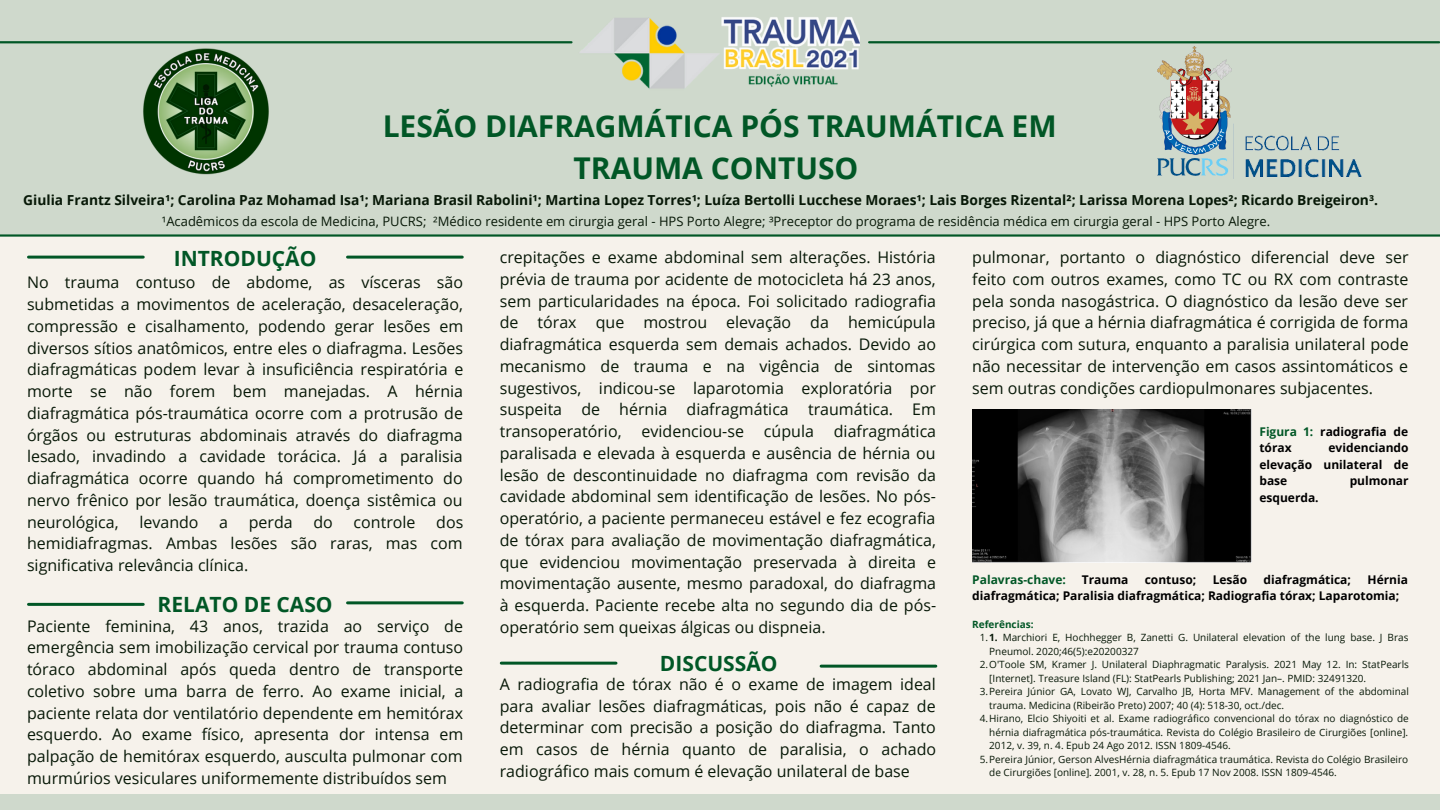
<style>
.page{position:relative;width:1440px;height:810px;background:#f6f2eb}
.page>*{position:absolute;margin:0;border:0;box-sizing:border-box;transform-origin:0 0}
.t1{font:700 30px/42px "Open Sans";color:#015726;text-align:center}
.t2{font:700 21px "Open Sans";color:#015726}
.t3{font:16px/21.8px "Open Sans";color:#071807;text-align:justify}
.t4{font:700 13.8px "Open Sans";color:#071807}
.t5{font:13px "Open Sans";color:#071807}
.t6{font:700 12px/16.5px "Open Sans";color:#000}
.t7{font:700 12px "Open Sans";color:#015726}
.t8{font:10px/13.5px "Open Sans";color:#071807}
.t9{font:700 10px "Open Sans";color:#015726}
.s1{color:#015726}
.s2{font-weight:700}
</style>
<div class="page">
<div style="left:0;top:794px;width:1440px;height:16px;background:#cfd9cc"></div>
<div style="left:0;top:0;width:1440px;height:234px;background:#cfd9cc"></div>
<img style="left:580px;top:17px;width:279px;height:72px">
<hr style="left:0;top:41px;width:571px;height:2px;background:#015726">
<hr style="left:869px;top:41px;width:570px;height:2px;background:#015726">
<hr style="left:348px;top:256px;width:114px;height:3px;background:#015726">
<hr style="left:348px;top:601px;width:114px;height:3px;background:#015726">
<img style="left:143px;top:48px;width:126px;height:127px">
<img style="left:1157px;top:47px;width:75px;height:107px">
<img style="left:1157px;top:158px;width:72px;height:18px">
<img style="left:1233px;top:124px;width:128px;height:54px">
<hr style="left:0;top:234px;width:1440px;height:3px;background:#015726">
<hr style="left:29px;top:603px;width:114px;height:3px;background:#015726">
<hr style="left:29px;top:256px;width:114px;height:3px;background:#015726">
<hr style="left:821px;top:665px;width:115px;height:3px;background:#015726">
<hr style="left:501px;top:662px;width:115px;height:3px;background:#015726">
<img style="left:972px;top:409px;width:279px;height:154px">
<p class="t1" style="left:383px;top:105px;width:675px">LESÃO DIAFRAGMÁTICA PÓS TRAUMÁTICA EM<br>TRAUMA CONTUSO</p>
<p class="t4" style="left:23px;top:191px;width:1356px">Giulia Frantz Silveira¹; Carolina Paz Mohamad Isa¹; Mariana Brasil Rabolini¹; Martina Lopez Torres¹; Luíza Bertolli Lucchese Moraes¹; Lais Borges Rizental²; Larissa Morena Lopes²; Ricardo Breigeiron³.</p>
<p class="t5" style="left:162px;top:212px;width:1110px">¹Acadêmicos da escola de Medicina, PUCRS; ²Médico residente em cirurgia geral - HPS Porto Alegre; ³Preceptor do programa de residência médica em cirurgia geral - HPS Porto Alegre.</p>
<p class="t2" style="left:174px;top:243px;width:144px">INTRODUÇÃO</p>
<p class="t3" style="left:27px;top:271px;width:438px">No trauma contuso de abdome, as vísceras são submetidas a movimentos de aceleração, desaceleração, compressão e cisalhamento, podendo gerar lesões em diversos sítios anatômicos, entre eles o diafragma. Lesões diafragmáticas podem levar à insuficiência respiratória e morte se não forem bem manejadas. A hérnia diafragmática pós-traumática ocorre com a protrusão de órgãos ou estruturas abdominais através do diafragma lesado, invadindo a cavidade torácica. Já a paralisia diafragmática ocorre quando há comprometimento do nervo frênico por lesão traumática, doença sistêmica ou neurológica,</p>
<p class="t3" style="left:500px;top:246px;width:438px">crepitações e exame abdominal sem alterações. História prévia de trauma por acidente de motocicleta há 23 anos, sem particularidades na época. Foi solicitado radiografia de tórax que mostrou elevação da hemicúpula diafragmática esquerda sem demais achados. Devido ao mecanismo de trauma e na vigência de sintomas sugestivos, indicou-se laparotomia exploratória por suspeita de hérnia diafragmática traumática. Em transoperatório, evidenciou-se cúpula diafragmática paralisada e elevada à esquerda e ausência de hérnia ou lesão de descontinuidade no diafragma com revisão da cavidade abdominal sem identificação de lesões. No pós&shy;operatório, a paciente permaneceu estável e fez ecografia de tórax para avaliação de movimentação diafragmática, que evidenciou movimentação preservada à direita e movimentação ausente, mesmo paradoxal, do diafragma à esquerda. Paciente recebe alta no segundo dia de pós&shy;operatório sem queixas álgicas ou dispneia.</p>
<p class="t3" style="left:972px;top:246px;width:438px">pulmonar, portanto o diagnóstico diferencial deve ser feito com outros exames, como TC ou RX com contraste pela sonda nasogástrica. O diagnóstico da lesão deve ser preciso, já que a hérnia diafragmática é corrigida de forma cirúrgica com sutura, enquanto a paralisia unilateral pode não necessitar de intervenção em casos assintomáticos e sem outras condições cardiopulmonares subjacentes.</p>
<p class="t6" style="left:1259px;top:423px;width:150px"><span class="s1">Figura 1:</span> radiografia de tórax</p>
<p class="t6" style="left:1259px;top:439px;width:151px;text-align:justify;text-indent:69px">evidenciando elevação unilateral de base</p>
<p class="t6" style="left:1350px;top:472px;width:60px">pulmonar</p>
<p class="t6" style="left:1259px;top:489px;width:61px">esquerda.</p>
<p class="t3" style="left:27px;top:510px;width:438px;text-indent:409px">dos hemidiafragmas. Ambas lesões são raras, mas com significativa relevância clínica.</p>
<p class="t2" style="left:158px;top:590px;width:177px">RELATO DE CASO</p>
<p class="t3" style="left:139px;top:510px;width:61px">levando</p>
<p class="t3" style="left:219px;top:510px;width:10px">a</p>
<p class="t3" style="left:249px;top:510px;width:46px">perda</p>
<p class="t3" style="left:313px;top:510px;width:21px">do</p>
<p class="t3" style="left:354px;top:510px;width:63px">controle</p>
<p class="t6" style="left:972px;top:571px;width:437px;text-indent:395px">Hérnia diafragmática; Paralisia diafragmática; Radiografia tórax; Laparotomia;</p>
<p class="t7" style="left:972px;top:571px;width:95px">Palavras-chave:</p>
<p class="t6" style="left:1082px;top:571px;width:48px">Trauma</p>
<p class="t6" style="left:1145px;top:571px;width:53px">contuso;</p>
<p class="t6" style="left:1213px;top:571px;width:36px">Lesão</p>
<p class="t6" style="left:1264px;top:571px;width:89px">diafragmática;</p>
<p class="t3" style="left:27px;top:614px;width:438px">Paciente feminina, 43 anos, trazida ao serviço de emergência sem imobilização cervical por trauma contuso tóraco abdominal após queda dentro de transporte coletivo sobre uma barra de ferro. Ao exame inicial, a paciente relata dor ventilatório dependente em hemitórax esquerdo. Ao exame físico, apresenta dor intensa em palpação de hemitórax esquerdo, ausculta pulmonar com murmúrios vesiculares uniformemente distribuídos sem</p>
<p class="t9" style="left:972px;top:617px;width:63px">Referências:</p>
<p class="t8" style="left:989px;top:631px;width:421px;text-indent:-9px">1.<span class="s2">1.</span> Marchiori E, Hochhegger B, Zanetti G. Unilateral elevation of the lung base. J Bras<br>Pneumol. 2020;46(5):e20200327</p>
<p class="t8" style="left:989px;top:658px;width:421px;text-indent:-9px">2.O'Toole SM, Kramer J. Unilateral Diaphragmatic Paralysis. 2021 May 12. In: StatPearls [Internet]. Treasure Island (FL): StatPearls Publishing; 2021 Jan–. PMID: 32491320.</p>
<p class="t8" style="left:989px;top:685px;width:421px;text-indent:-9px">3.Pereira Júnior GA, Lovato WJ, Carvalho JB, Horta MFV. Management of the abdominal trauma. Medicina (Ribeirão Preto) 2007; 40 (4): 518-30, oct./dec.</p>
<p class="t8" style="left:989px;top:712px;width:421px;text-align:justify;text-indent:-9px">4.Hirano, Elcio Shiyoiti et al. Exame radiográfico convencional do tórax no diagnóstico de hérnia diafragmática pós-traumática. Revista do Colégio Brasileiro de Cirurgiões [online].<br>2012, v. 39, n. 4. Epub 24 Ago 2012. ISSN 1809-4546.</p>
<p class="t8" style="left:989px;top:752px;width:421px;text-indent:-9px">5.Pereira Júnior, Gerson AlvesHérnia diafragmática traumática. Revista do Colégio Brasileiro de Cirurgiões [online]. 2001, v. 28, n. 5. Epub 17 Nov 2008. ISSN 1809-4546.</p>
<p class="t2" style="left:660px;top:649px;width:119px">DISCUSSÃO</p>
<p class="t3" style="left:500px;top:673px;width:438px">A radiografia de tórax não é o exame de imagem ideal para avaliar lesões diafragmáticas, pois não é capaz de determinar com precisão a posição do diafragma. Tanto em casos de hérnia quanto de paralisia, o achado radiográfico mais comum é elevação unilateral de base</p>
</div>
